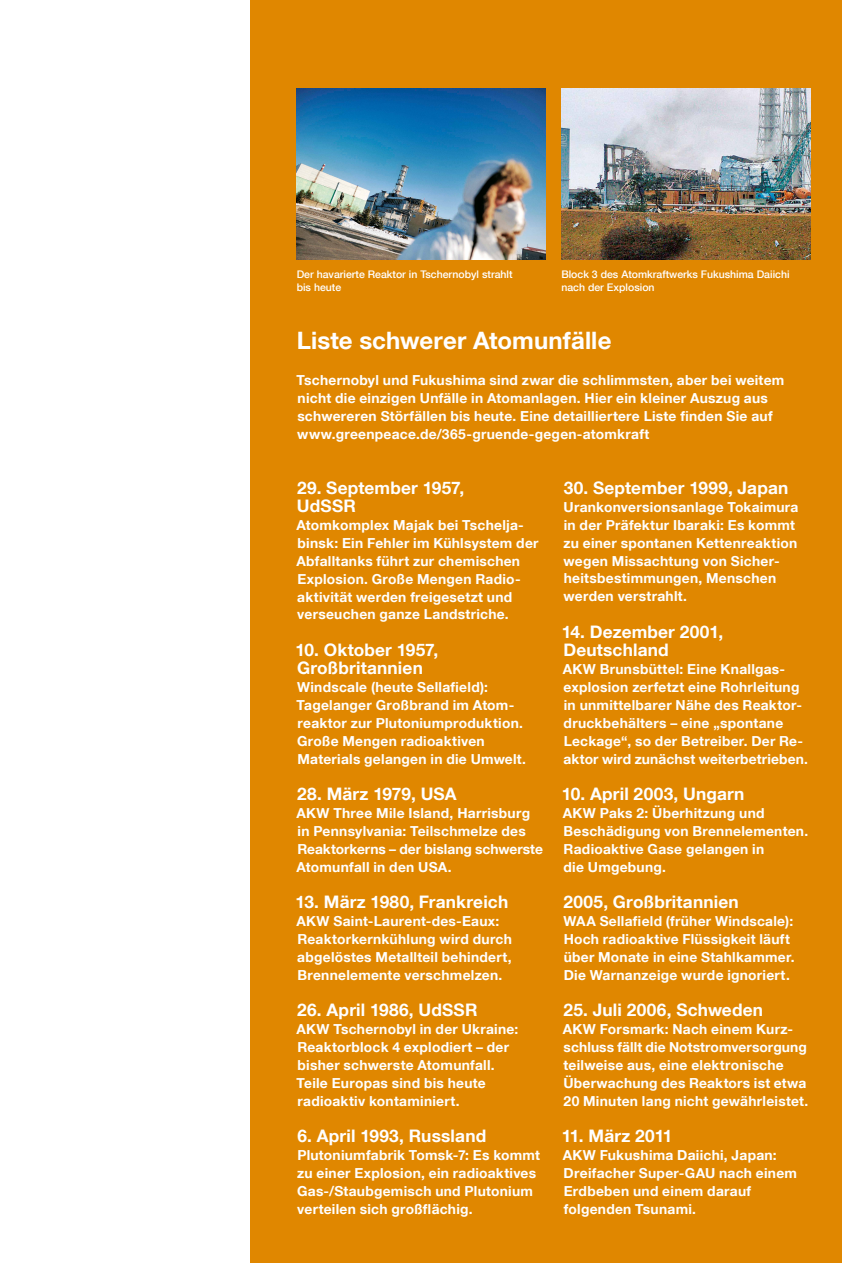
<style>
.page{position:relative;width:842px;height:1263px;background:#fff}
.page>*{position:absolute;margin:0;border:0;box-sizing:border-box;transform-origin:0 0}
.t1{font:700 24px "Helvetica Neue LT Com";letter-spacing:.005em;color:#fff}
.t2{font:700 17.25px/18px "Helvetica Neue LT Com";letter-spacing:.01em;color:#fff}
.t3{font:700 13.8px/18px "Helvetica Neue LT Com";letter-spacing:.02em;color:#fff}
.t4{font:500 10.5px/12.8px "Helvetica Neue LT Com";color:#fff}
</style>
<div class="page">
<div style="left:251px;top:0;width:591px;height:1263px;background:#e08700"></div>
<img style="left:297px;top:88px;width:248px;height:171px">
<img style="left:561px;top:88px;width:249px;height:171px">
<p class="t4" style="left:297px;top:267px;width:217px">Der havarierte Reaktor in Tschernobyl strahlt bis heute</p>
<p class="t4" style="left:561px;top:267px;width:230px">Block 3 des Atomkraftwerks Fukushima Daiichi nach der Explosion</p>
<h1 class="t1" style="left:297px;top:326px;width:316px">Liste schwerer Atomunfälle</h1>
<p class="t3" style="left:297px;top:371px;width:489px">Tschernobyl und Fukushima sind zwar die schlimmsten, aber bei weitem nicht die einzigen Unfälle in Atomanlagen. Hier ein kleiner Auszug aus schwereren Störfällen bis heute. Eine detailliertere Liste finden Sie auf www.greenpeace.de/365-gruende-gegen-atomkraft</p>
<p class="t2" style="left:297px;top:478px;width:169px">29. September 1957,<br>UdSSR</p>
<p class="t3" style="left:296px;top:515px;width:244px">Atomkomplex Majak bei Tschelja&shy;binsk: Ein Fehler im Kühlsystem der Abfalltanks führt zur chemischen Explosion. Große Mengen Radio&shy;aktivität werden freigesetzt und verseuchen ganze Landstriche.</p>
<p class="t2" style="left:295px;top:640px;width:144px">10. Oktober 1957,<br>Großbritannien</p>
<p class="t3" style="left:297px;top:677px;width:231px">Windscale (heute Sellafield):<br>Tagelanger Großbrand im Atom&shy;reaktor zur Plutoniumproduktion.<br>Große Mengen radioaktiven<br>Materials gelangen in die Umwelt.</p>
<p class="t2" style="left:297px;top:784px;width:161px">28. März 1979, USA</p>
<p class="t3" style="left:296px;top:803px;width:248px">AKW Three Mile Island, Harrisburg in Pennsylvania: Teilschmelze des<br>Reaktorkerns – der bislang schwerste<br>Atomunfall in den USA.</p>
<p class="t2" style="left:295px;top:892px;width:214px">13. März 1980, Frankreich</p>
<p class="t3" style="left:296px;top:911px;width:217px">AKW Saint-Laurent-des-Eaux:<br>Reaktorkernkühlung wird durch abgelöstes Metallteil behindert,<br>Brennelemente verschmelzen.</p>
<p class="t2" style="left:297px;top:1000px;width:182px">26. April 1986, UdSSR</p>
<p class="t3" style="left:296px;top:1019px;width:223px">AKW Tschernobyl in der Ukraine:<br>Reaktorblock 4 explodiert – der bisher schwerste Atomunfall.<br>Teile Europas sind bis heute radioaktiv kontaminiert.</p>
<p class="t2" style="left:297px;top:1126px;width:190px">6. April 1993, Russland</p>
<p class="t3" style="left:297px;top:1145px;width:245px">Plutoniumfabrik Tomsk-7: Es kommt zu einer Explosion, ein radioaktives Gas-/Staubgemisch und Plutonium verteilen sich großflächig.</p>
<p class="t2" style="left:564px;top:478px;width:226px">30. September 1999, Japan</p>
<p class="t3" style="left:563px;top:497px;width:237px">Urankonversionsanlage Tokaimura in der Präfektur Ibaraki: Es kommt zu einer spontanen Kettenreaktion wegen Missachtung von Sicher&shy;heitsbestimmungen, Menschen werden verstrahlt.</p>
<p class="t2" style="left:562px;top:622px;width:163px">14. Dezember 2001,<br>Deutschland</p>
<p class="t3" style="left:563px;top:659px;width:247px">AKW Brunsbüttel: Eine Knallgas&shy;explosion zerfetzt eine Rohrleitung in unmittelbarer Nähe des Reaktor&shy;druckbehälters – eine „spontane Leckage“, so der Betreiber. Der Re&shy;aktor wird zunächst weiterbetrieben.</p>
<p class="t2" style="left:562px;top:784px;width:184px">10. April 2003, Ungarn</p>
<p class="t3" style="left:563px;top:803px;width:247px">AKW Paks 2: Überhitzung und<br>Beschädigung von Brennelementen.<br>Radioaktive Gase gelangen in<br>die Umgebung.</p>
<p class="t2" style="left:563px;top:892px;width:177px">2005, Großbritannien</p>
<p class="t3" style="left:563px;top:911px;width:233px">WAA Sellafield (früher Windscale):<br>Hoch radioaktive Flüssigkeit läuft über Monate in eine Stahlkammer.<br>Die Warnanzeige wurde ignoriert.</p>
<p class="t2" style="left:563px;top:1000px;width:201px">25. Juli 2006, Schweden</p>
<p class="t3" style="left:563px;top:1019px;width:247px">AKW Forsmark: Nach einem Kurz&shy;schluss fällt die Notstromversorgung teilweise aus, eine elektronische Überwachung des Reaktors ist etwa 20 Minuten lang nicht gewährleistet.</p>
<p class="t2" style="left:562px;top:1126px;width:112px">11. März 2011</p>
<p class="t3" style="left:563px;top:1145px;width:236px">AKW Fukushima Daiichi, Japan:<br>Dreifacher Super-GAU nach einem<br>Erdbeben und einem darauf folgenden Tsunami.</p>
</div>
